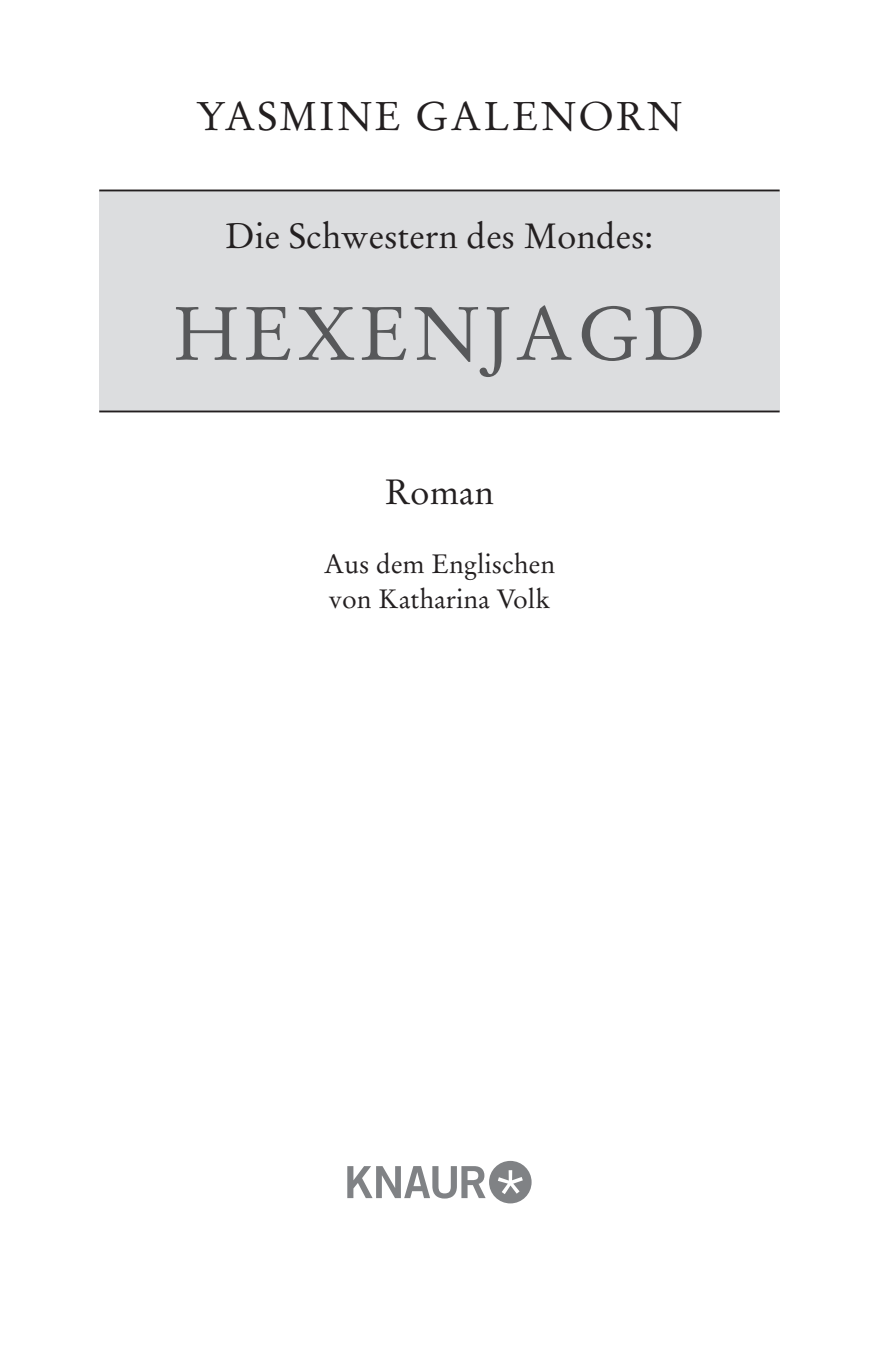
<style>
.page{position:relative;width:886px;height:1347px;background:#fff}
.page>*{position:absolute;margin:0;border:0;box-sizing:border-box;transform-origin:0 0}
.Nur-InDesign_seite-0{font:75px "Stempel Garamond LT Std";letter-spacing:.05em;color:#57585a}
.Nur-InDesign_seite-0-2{font:40px "Stempel Garamond LT Std";letter-spacing:.05em;color:#231f20}
.Nur-InDesign_seite-0-3{font:35px "Stempel Garamond LT Std";color:#231f20}
.Nur-InDesign_seite-0-4{font:26.5px/34.8px "Stempel Garamond LT Std";color:#231f20}
</style>
<div class="page">
<svg style="left:347px;top:1160px;width:184px;height:43px"></svg>
<div style="left:99px;top:191px;width:681px;height:219px;background:#dcdddf"></div>
<hr style="left:99px;top:410px;width:681px;height:2px;background:#231f20">
<hr style="left:99px;top:189px;width:681px;height:2px;background:#231f20">
<p class="Nur-InDesign_seite-0-2" style="left:196px;top:93px;width:487px">YASMINE GALENORN</p>
<p class="Nur-InDesign_seite-0-3" style="left:225px;top:215px;width:429px">Die Schwestern des Mondes:</p>
<p class="Nur-InDesign_seite-0" style="left:173px;top:289px;width:534px">HEXENJAGD</p>
<p class="Nur-InDesign_seite-0-3" style="left:385px;top:471px;width:110px">Roman</p>
<p class="Nur-InDesign_seite-0-4" style="left:324px;top:547px;width:233px">Aus dem Englischen von Katharina Volk</p>
</div>
